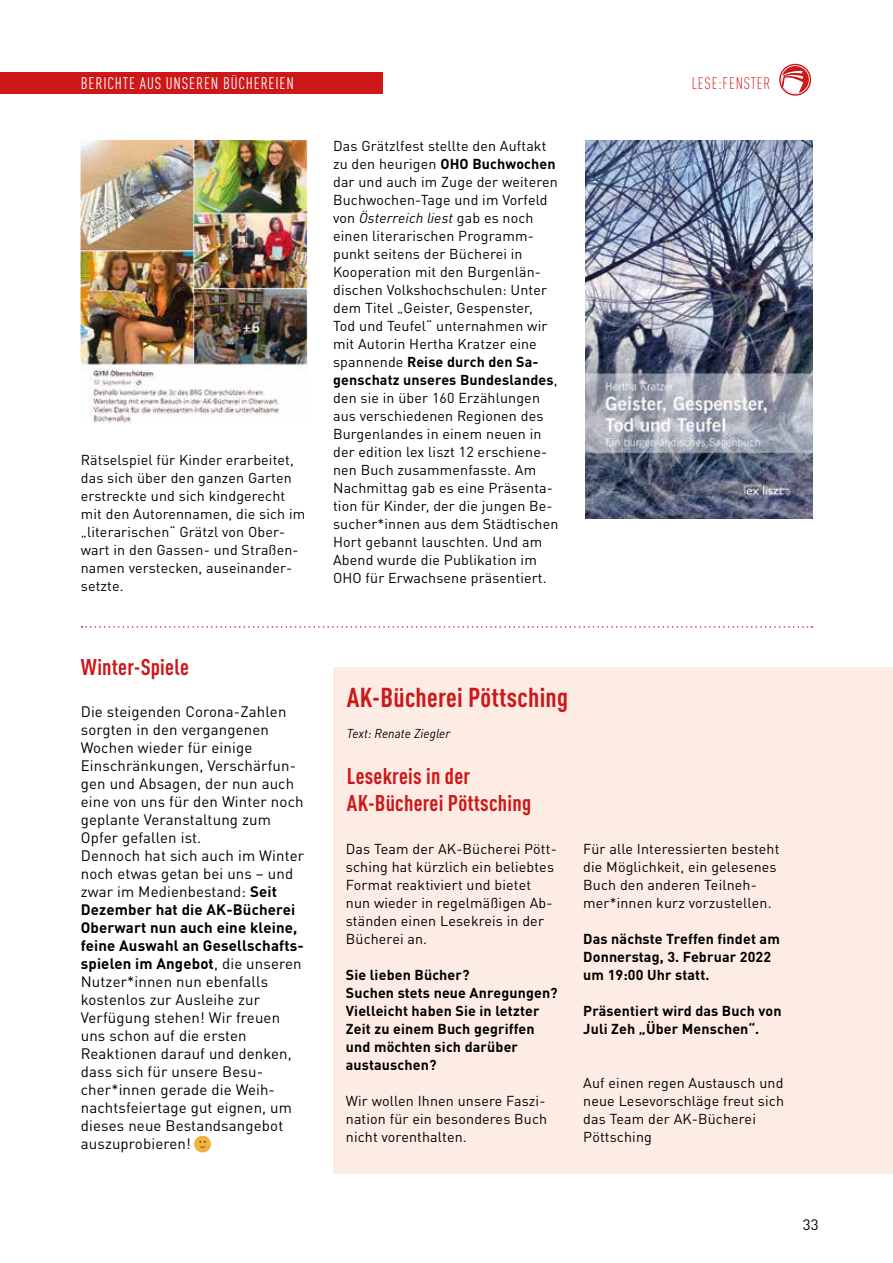
<style>
.page{position:relative;width:893px;height:1263px;background:#fff}
.page>*{position:absolute;margin:0;border:0;box-sizing:border-box;transform-origin:0 0}
.t1{font:700 condensed 27px "DIN Pro";letter-spacing:.01em;color:#cd1719}
.t2{font:700 condensed 22.5px/27px "DIN Pro";letter-spacing:.01em;color:#cd1719}
.t3{font:condensed 16.5px "DIN Pro";letter-spacing:.05em;color:#fff}
.t4{font:300 condensed 16.5px "DIN Pro";letter-spacing:.05em;color:#cd1719}
.t5{font:15px/18px "DIN Pro";letter-spacing:.01em;color:#000}
.t6{font:14.25px/18px "DIN Pro";letter-spacing:.01em;color:#000}
.t7{font:700 14.25px/18px "DIN Pro";letter-spacing:.01em;color:#000}
.t8{font:italic 12.75px "DIN Pro";letter-spacing:.01em;color:#000;scale:.95 1}
.s1{font-weight:700}
.s2{font-style:italic}
</style>
<div class="page">
<svg style="left:779px;top:64px;width:32px;height:32px"></svg>
<div style="left:0;top:72px;width:383px;height:22px;background:#cd1719"></div>
<svg style="left:82px;top:626px;width:730px;height:2px"></svg>
<div style="left:194px;top:1136px;width:17px;height:16px;background:#f1b23e;border-radius:50%"></div>
<svg style="left:199px;top:1141px;width:7px;height:7px"></svg>
<img style="left:81px;top:140px;width:227px;height:284px">
<img style="left:585px;top:140px;width:227px;height:378px">
<div style="left:333px;top:668px;width:560px;height:506px;background:#fcece4"></div>
<p class="t3" style="left:81px;top:71px;width:214px">BERICHTE AUS UNSEREN BÜCHEREIEN</p>
<p class="t6" style="left:81px;top:450px;width:226px">Rätselspiel für Kinder erarbeitet, das sich über den ganzen Garten erstreckte und sich kindgerecht mit den Autorennamen, die sich im „literarischen“ Grätzl von Ober&shy;wart in den Gassen- und Straßen&shy;namen verstecken, auseinander&shy;setzte.</p>
<h2 class="t2" style="left:81px;top:652px;width:110px">Winter-Spiele</h2>
<p class="t5" style="left:81px;top:701px;width:225px">Die steigenden Corona-Zahlen sorgten in den vergangenen<br>Wochen wieder für einige<br>Einschränkungen, Verschärfun&shy;gen und Absagen, der nun auch eine von uns für den Winter noch geplante Veranstaltung zum<br>Opfer gefallen ist.<br>Dennoch hat sich auch im Winter noch etwas getan bei uns – und zwar im Medienbestand: <span class="s1">Seit<br>Dezember hat die AK-Bücherei<br>Oberwart nun auch eine kleine, feine Auswahl an Gesellschafts&shy;spielen im Angebot</span>, die unseren<br>Nutzer*innen nun ebenfalls kostenlos zur Ausleihe zur<br>Verfügung stehen! Wir freuen uns schon auf die ersten<br>Reaktionen darauf und denken, dass sich für unsere Besu&shy;cher*innen gerade die Weih&shy;nachtsfeiertage gut eignen, um dieses neue Bestandsangebot auszuprobieren!</p>
<p class="t6" style="left:333px;top:136px;width:227px">Das Grätzlfest stellte den Auftakt zu den heurigen <span class="s1">OHO Buchwochen </span>dar und auch im Zuge der weiteren<br>Buchwochen-Tage und im Vorfeld von <span class="s2">Österreich liest</span> gab es noch einen literarischen Programm&shy;punkt seitens der Bücherei in<br>Kooperation mit den Burgenlän&shy;dischen Volkshochschulen: Unter dem Titel „Geister, Gespenster,<br>Tod und Teufel“ unternahmen wir mit Autorin Hertha Kratzer eine spannende <span class="s1">Reise durch den Sa&shy;genschatz unseres Bundeslandes</span>, den sie in über 160 Erzählungen aus verschiedenen Regionen des<br>Burgenlandes in einem neuen in der edition lex liszt 12 erschiene&shy;nen Buch zusammenfasste. Am<br>Nachmittag gab es eine Präsenta&shy;tion für Kinder, der die jungen Be&shy;sucher*innen aus dem Städtischen<br>Hort gebannt lauschten. Und am<br>Abend wurde die Publikation im<br>OHO für Erwachsene präsentiert.</p>
<p class="t4" style="left:692px;top:72px;width:80px">LESE:FENSTER</p>
<h1 class="t1" style="left:347px;top:677px;width:223px">AK-Bücherei Pöttsching</h1>
<p class="t8" style="left:347px;top:723px;width:110px">Text: Renate Ziegler</p>
<h2 class="t2" style="left:347px;top:760px;width:186px">Lesekreis in der<br>AK-Bücherei Pöttsching</h2>
<p class="t6" style="left:346px;top:838px;width:212px">Das Team der AK-Bücherei Pött&shy;sching hat kürzlich ein beliebtes<br>Format reaktiviert und bietet nun wieder in regelmäßigen Ab&shy;ständen einen Lesekreis in der<br>Bücherei an.</p>
<p class="t7" style="left:346px;top:964px;width:213px">Sie lieben Bücher?<br>Suchen stets neue Anregungen?<br>Vielleicht haben Sie in letzter<br>Zeit zu einem Buch gegriffen und möchten sich darüber austauschen?</p>
<p class="t6" style="left:346px;top:1090px;width:203px">Wir wollen Ihnen unsere Faszi&shy;nation für ein besonderes Buch nicht vorenthalten.</p>
<p class="t6" style="left:583px;top:838px;width:198px">Für alle Interessierten besteht die Möglichkeit, ein gelesenes<br>Buch den anderen Teilneh&shy;mer*innen kurz vorzustellen.</p>
<p class="t7" style="left:583px;top:928px;width:198px">Das nächste Treffen findet am<br>Donnerstag, 3. Februar 2022 um 19:00 Uhr statt.</p>
<p class="t7" style="left:583px;top:1000px;width:200px">Präsentiert wird das Buch von<br>Juli Zeh „Über Menschen“.</p>
<p class="t6" style="left:583px;top:1072px;width:202px">Auf einen regen Austausch und neue Lesevorschläge freut sich das Team der AK-Bücherei<br>Pöttsching</p>
<p class="t5" style="left:803px;top:1214px;width:17px">33</p>
</div>
